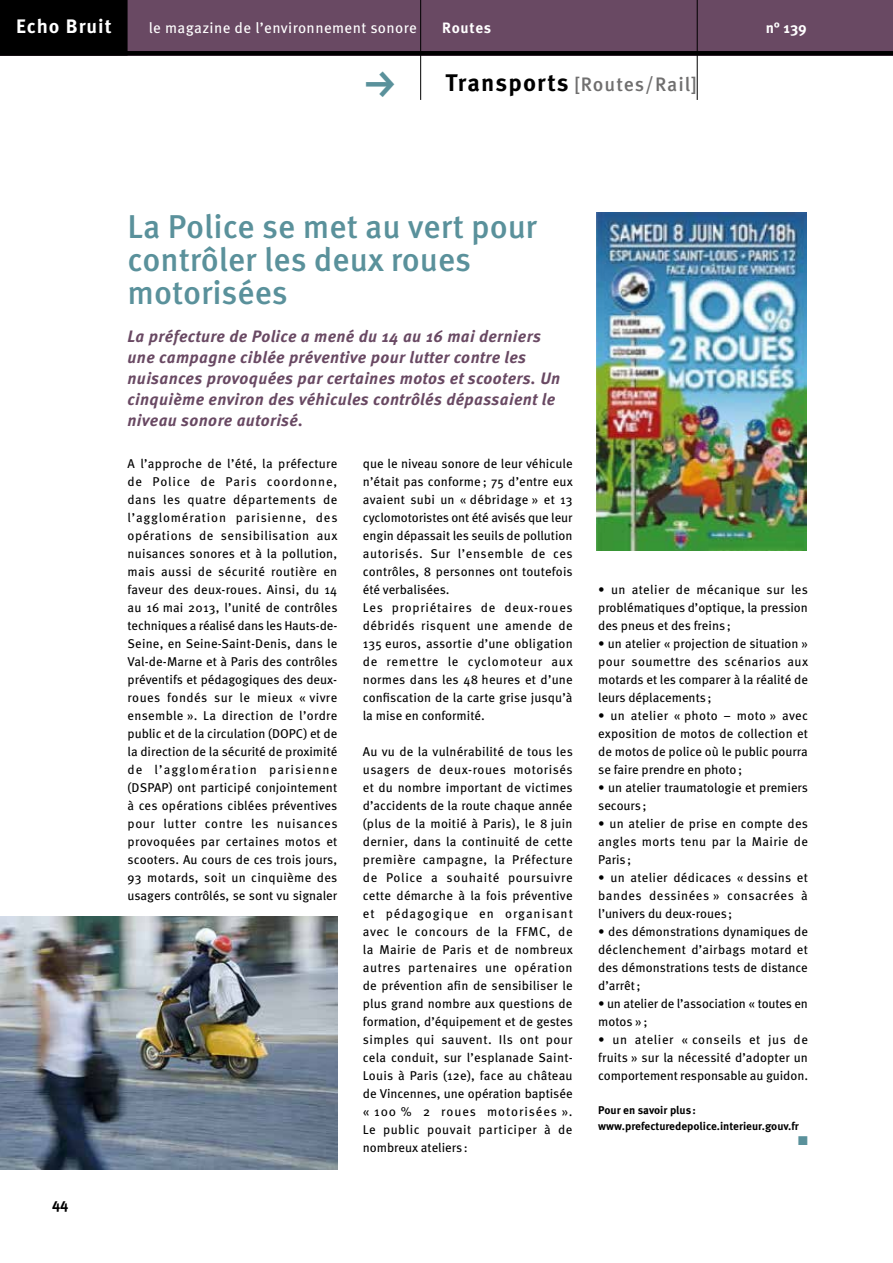
<style>
.page{position:relative;width:893px;height:1263px;background:#fff}
.page>*{position:absolute;margin:0;border:0;box-sizing:border-box;transform-origin:0 0}
.t1{font:45px "FF Dingbests";color:#5a919b}
.t2{font:500 33px/33px "Meta OT";color:#5a919b}
.t3{font:500 19.5px "Meta OT";letter-spacing:.045em;color:#706f6f}
.t4{font:700 19.5px "Meta OT";letter-spacing:.05em;color:#fff}
.t5{font:italic 700 16.5px/21px "Meta OT";letter-spacing:.02em;color:#694963}
.t6{font:15px "Meta OT";letter-spacing:.025em;color:#fff}
.t7{font:700 15px "Meta OT";letter-spacing:.04em;color:#fff}
.t8{font:700 15px "Meta OT";color:#000}
.t9{font:12.75px/18px "Meta OT";letter-spacing:.005em;color:#000;text-align:justify}
.t10{font:12.75px "Zapf Dingbats ITC";color:#5a919b}
.t11{font:700 11.25px/15.8px "Meta OT";color:#000}
.s1{font-weight:700;font-size:24px;color:#000}
</style>
<div class="page">
<div style="left:0;top:0;width:893px;height:56px;background:#694963"></div>
<div style="left:0;top:0;width:128px;height:56px;background:#000"></div>
<hr style="left:420px;top:0;width:1px;height:100px;background:#000">
<hr style="left:697px;top:0;width:1px;height:100px;background:#000">
<div style="left:0;top:51px;width:893px;height:5px;background:#000"></div>
<img style="left:597px;top:213px;width:210px;height:337px">
<img style="left:0;top:916px;width:337px;height:253px">
<h3 class="t4" style="left:16px;top:14px;width:97px">Echo Bruit</h3>
<p class="t7" style="left:766px;top:18px;width:43px">n° 139</p>
<h1 class="t1" style="left:356px;top:101px;width:35px;rotate:-90deg">g</h1>
<p class="t6" style="left:149px;top:19px;width:270px">le magazine de l’environnement sonore</p>
<p class="t7" style="left:442px;top:18px;width:50px">Routes</p>
<h3 class="t3" style="left:445px;top:72px;width:253px"><span class="s1">Transports</span> [Routes/Rail]</h3>
<p class="t8" style="left:52px;top:1194px;width:18px">44</p>
<h2 class="t2" style="left:128px;top:210px;width:411px">La Police se met au vert pour contrôler les deux roues motorisées</h2>
<p class="t5" style="left:128px;top:326px;width:434px">La préfecture de Police a mené du 14 au 16 mai derniers une campagne ciblée préventive pour lutter contre les nuisances provoquées par certaines motos et scooters. Un cinquième environ des véhicules contrôlés dépassaient le niveau sonore autorisé.</p>
<p class="t9" style="left:128px;top:455px;width:212px">A l’approche de l’été, la préfecture de Police de Paris coordonne, dans les quatre départements de l’agglomération parisienne, des opérations de sensibilisation aux nuisances sonores et à la pollution, mais aussi de sécurité routière en faveur des deux-roues. Ainsi, du 14 au 16 mai 2013, l’unité de contrôles techniques a réalisé dans les Hauts-de-Seine, en Seine-Saint-Denis, dans le Val-de-Marne et à Paris des contrôles préventifs et pédagogiques des deux&shy;roues fondés sur le mieux « vivre ensemble ». La direction de l’ordre public et de la circulation (DOPC) et de la direction de la sécurité de proximité de l’agglomération parisienne (DSPAP) ont participé conjointement à ces opérations ciblées préventives pour lutter contre les nuisances provoquées par certaines motos et scooters. Au cours de ces trois jours, 93 motards, soit un cinquième des usagers contrôlés, se sont vu signaler</p>
<p class="t9" style="left:363px;top:455px;width:212px;text-align:left">que le niveau sonore de leur véhicule n’était pas conforme ; 75 d’entre eux avaient subi un « débridage » et 13 cyclomotoristes ont été avisés que leur engin dépassait les seuils de pollution autorisés. Sur l’ensemble de ces contrôles, 8 personnes ont toutefois été verbalisées.<br>Les propriétaires de deux-roues débridés risquent une amende de 135 euros, assortie d’une obligation de remettre le cyclomoteur aux normes dans les 48 heures et d’une confiscation de la carte grise jusqu’à la mise en conformité.</p>
<p class="t9" style="left:363px;top:743px;width:212px">Au vu de la vulnérabilité de tous les usagers de deux-roues motorisés et du nombre important de victimes d’accidents de la route chaque année (plus de la moitié à Paris), le 8 juin dernier, dans la continuité de cette première campagne, la Préfecture de Police a souhaité poursuivre cette démarche à la fois préventive et pédagogique en organisant avec le concours de la FFMC, de la Mairie de Paris et de nombreux autres partenaires une opération de prévention afin de sensibiliser le plus grand nombre aux questions de formation, d’équipement et de gestes simples qui sauvent. Ils ont pour cela conduit, sur l’esplanade Saint-Louis à Paris (12e), face au château de Vincennes, une opération baptisée « 100 % 2 roues motorisées ».<br>Le public pouvait participer à de nombreux ateliers:</p>
<p class="t9" style="left:598px;top:581px;width:211px">• un atelier de mécanique sur les problématiques d’optique, la pression des pneus et des freins;</p>
<p class="t9" style="left:598px;top:635px;width:211px">• un atelier « projection de situation » pour soumettre des scénarios aux motards et les comparer à la réalité de leurs déplacements;</p>
<p class="t9" style="left:598px;top:707px;width:211px">• un atelier « photo – moto » avec exposition de motos de collection et de motos de police où le public pourra se faire prendre en photo;</p>
<p class="t9" style="left:598px;top:779px;width:211px">• un atelier traumatologie et premiers secours;</p>
<p class="t9" style="left:598px;top:815px;width:211px">• un atelier de prise en compte des angles morts tenu par la Mairie de Paris;</p>
<p class="t9" style="left:598px;top:869px;width:211px">• un atelier dédicaces « dessins et bandes dessinées » consacrées à l’univers du deux-roues;</p>
<p class="t9" style="left:598px;top:923px;width:211px">• des démonstrations dynamiques de déclenchement d’airbags motard et des démonstrations tests de distance d’arrêt;</p>
<p class="t9" style="left:598px;top:995px;width:211px">• un atelier de l’association « toutes en motos »;</p>
<p class="t9" style="left:598px;top:1031px;width:211px">• un atelier « conseils et jus de fruits » sur la nécessité d’adopter un comportement responsable au guidon.</p>
<p class="t11" style="left:598px;top:1102px;width:202px">Pour en savoir plus: www.prefecturedepolice.interieur.gouv.fr</p>
<p class="t10" style="left:798px;top:1135px;width:11px">■</p>
</div>
